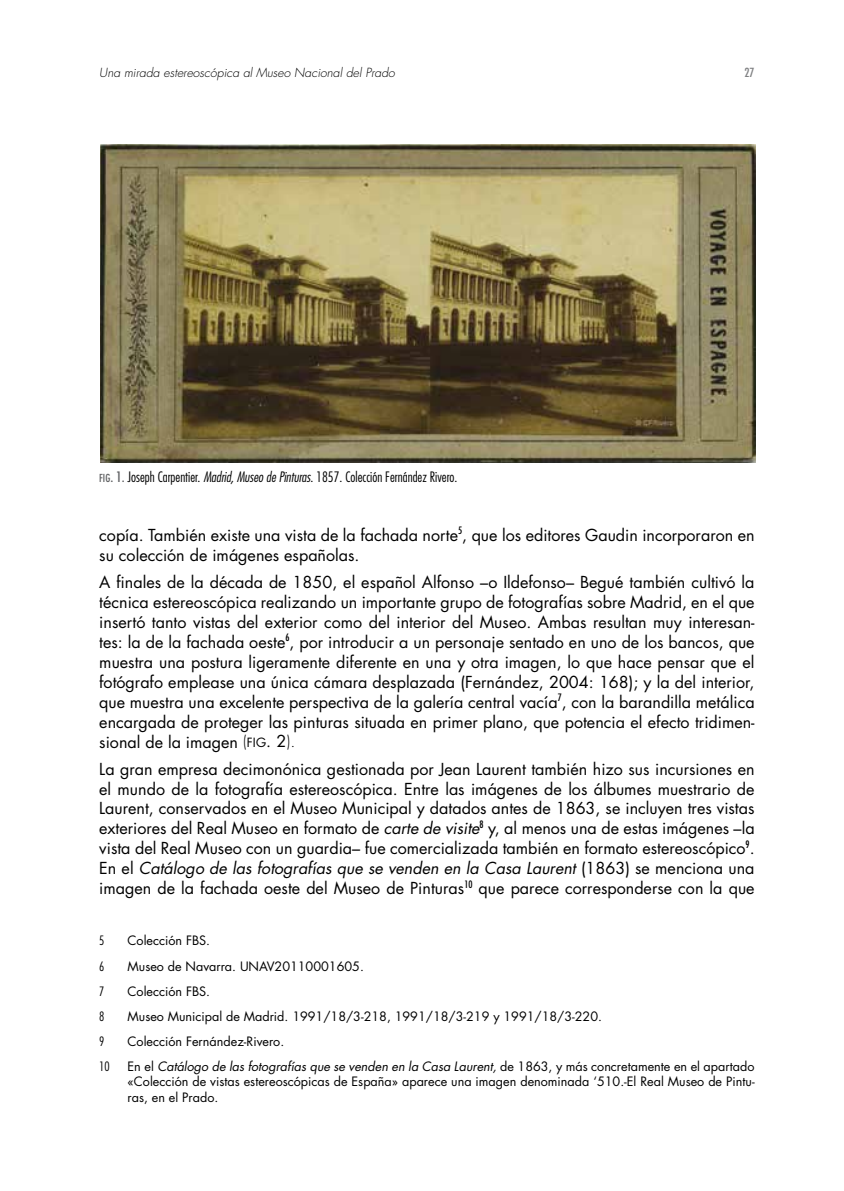
<style>
.page{position:relative;width:844px;height:1191px;background:#fff}
.page>*{position:absolute;margin:0;border:0;box-sizing:border-box;transform-origin:0 0}
.t1{font:16.1px/19.9px "Futura";color:#000;text-align:justify}
.t2{font:300 condensed 14px "Futura";color:#000}
.t3{font:12.6px/15.2px "Futura";color:#000;text-align:justify}
.t4{font:300 condensed 12.6px "Futura";color:#000}
.t5{font:italic 300 12.25px "Futura";color:#000}
.t6{font:condensed 12.25px "Futura";color:#7e7f81}
.s1{font-weight:400;font-size:10.85px;color:#5f6062}
.s2{font-weight:400;color:#5f6062}
.s3{font-style:italic}
.s4{font-weight:300}
.s5{font-size:12.42px}
.s6{font-style:inherit}
</style>
<div class="page">
<img style="left:100px;top:144px;width:655px;height:318px">
<p class="t5" style="left:99px;top:64px;width:297px">Una mirada estereoscópica al Museo Nacional del Prado</p>
<p class="t6" style="left:744px;top:64px;width:12px">27</p>
<p class="t2" style="left:99px;top:468px;width:359px"><span class="s1">FIG</span><span class="s2">. 1.</span> Joseph Carpentier. <span class="s3">Madrid, Museo de Pinturas</span>. 1857. Colección Fernández Rivero.</p>
<p class="t1" style="left:99px;top:525px;width:656px">copía. También existe una vista de la fachada norte<sup>5</sup>, que los editores Gaudin incorporaron en su colección de imágenes españolas.</p>
<p class="t1" style="left:99px;top:572px;width:656px">A finales de la década de 1850, el español Alfonso –o Ildefonso– Begué también cultivó la técnica estereoscópica realizando un importante grupo de fotografías sobre Madrid, en el que insertó tanto vistas del exterior como del interior del Museo. Ambas resultan muy interesan&shy;tes: la de la fachada oeste<sup>6</sup>, por introducir a un personaje sentado en uno de los bancos, que muestra una postura ligeramente diferente en una y otra imagen, lo que hace pensar que el fotógrafo emplease una única cámara desplazada (Fernández, 2004: 168); y la del interior, que muestra una excelente perspectiva de la galería central vacía<sup>7</sup>, con la barandilla metálica encargada de proteger las pinturas situada en primer plano, que potencia el efecto tridimen&shy;sional de la imagen <span class="s4">(</span><span class="s5">FIG</span><span class="s6">.</span> 2<span class="s4">).</span></p>
<p class="t1" style="left:99px;top:758px;width:656px">La gran empresa decimonónica gestionada por Jean Laurent también hizo sus incursiones en el mundo de la fotografía estereoscópica. Entre las imágenes de los álbumes muestrario de Laurent, conservados en el Museo Municipal y datados antes de 1863, se incluyen tres vistas exteriores del Real Museo en formato de <span class="s3">carte de visite</span><sup>8</sup> y, al menos una de estas imágenes –la vista del Real Museo con un guardia– fue comercializada también en formato estereoscópico<sup>9</sup>.<br>En el <span class="s3">Catálogo de las fotografías que se venden en la Casa Laurent</span> (1863) se menciona una imagen de la fachada oeste del Museo de Pinturas<sup>10</sup> que parece corresponderse con la que</p>
<p class="t4" style="left:99px;top:933px;width:7px">5</p>
<p class="t3" style="left:127px;top:933px;width:84px">Colección FBS.</p>
<p class="t4" style="left:99px;top:958px;width:7px">6</p>
<p class="t3" style="left:127px;top:958px;width:238px">Museo de Navarra. UNAV20110001605.</p>
<p class="t4" style="left:99px;top:983px;width:7px">7</p>
<p class="t3" style="left:127px;top:983px;width:84px">Colección FBS.</p>
<p class="t4" style="left:99px;top:1008px;width:7px">8</p>
<p class="t3" style="left:127px;top:1008px;width:476px">Museo Municipal de Madrid. 1991/18/3-218, 1991/18/3-219 y 1991/18/3-220.</p>
<p class="t4" style="left:99px;top:1033px;width:7px">9</p>
<p class="t3" style="left:127px;top:1033px;width:158px">Colección Fernández-Rivero.</p>
<p class="t4" style="left:99px;top:1058px;width:12px">10</p>
<p class="t3" style="left:127px;top:1058px;width:628px">En el <span class="s3">Catálogo de las fotografías que se venden en la Casa Laurent,</span> de 1863, y más concretamente en el apartado «Colección de vistas estereoscópicas de España» aparece una imagen denominada ‘510.-El Real Museo de Pintu&shy;ras, en el Prado.</p>
</div>
